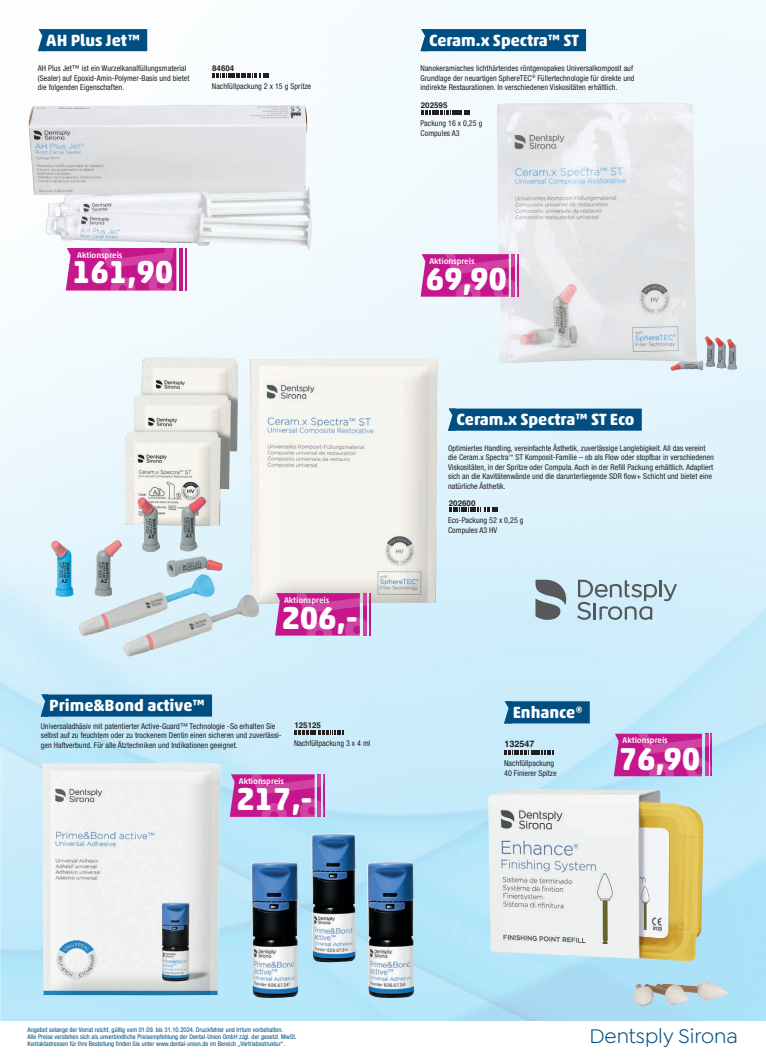
<style>
.page{position:relative;width:766px;height:1063px;background:#fff}
.page>*{position:absolute;margin:0;border:0;box-sizing:border-box;transform-origin:0 0}
.t1{font:700 32.2px "Akko Rounded Pro";letter-spacing:-.01em;color:#fff}
.t2{font:21px "Goldplay";color:#004e82}
.t3{font:700 16.5px "Akko Rounded Pro";color:#fff}
.t4{font:700 9px "Helvetica";color:#231f20}
.t5{font:500 8.3px "Akko Rounded Pro";letter-spacing:-.01em;color:#fff}
.t6{font:condensed 8px/9.5px "Helvetica Neue LT Pro";letter-spacing:.005em;color:#231f20}
.t7{font:700 8px "Helvetica";color:#231f20}
.t8{font:condensed 6.5px/7px "Helvetica Neue LT Pro";letter-spacing:.005em;color:#004e82}
</style>
<div class="page">
<img style="left:0;top:0;width:765px;height:1020px">
<hr style="left:0;top:0;width:1px;height:113px;background:#fefefe">
<div style="left:426px;top:29px;width:160px;height:22px;background:#004e82"></div>
<svg style="left:420px;top:29px;width:6px;height:22px"></svg>
<img style="left:497px;top:103px;width:239px;height:268px">
<div style="left:46px;top:695px;width:166px;height:22px;background:#004e82"></div>
<svg style="left:41px;top:695px;width:6px;height:22px"></svg>
<img style="left:42px;top:763px;width:178px;height:232px">
<svg style="left:420px;top:110px;width:49px;height:5px"></svg>
<svg style="left:420px;top:254px;width:102px;height:43px"></svg>
<svg style="left:294px;top:730px;width:49px;height:5px"></svg>
<svg style="left:230px;top:774px;width:98px;height:43px"></svg>
<div style="left:509px;top:701px;width:80px;height:22px;background:#004e82"></div>
<svg style="left:504px;top:701px;width:6px;height:22px"></svg>
<svg style="left:504px;top:750px;width:49px;height:5px"></svg>
<svg style="left:613px;top:734px;width:102px;height:42px"></svg>
<img style="left:488px;top:789px;width:215px;height:173px">
<img style="left:633px;top:981px;width:95px;height:26px">
<svg style="left:577px;top:580px;width:100px;height:40px"></svg>
<svg style="left:535px;top:580px;width:31px;height:40px"></svg>
<img style="left:251px;top:833px;width:164px;height:166px">
<div style="left:43px;top:29px;width:104px;height:22px;background:#004e82"></div>
<svg style="left:38px;top:29px;width:5px;height:22px"></svg>
<svg style="left:212px;top:73px;width:57px;height:5px"></svg>
<img style="left:28px;top:105px;width:283px;height:145px">
<hr style="left:179px;top:248px;width:4px;height:43px;background:#c5168c">
<hr style="left:185px;top:248px;width:1px;height:43px;background:#c5168c">
<svg style="left:66px;top:248px;width:111px;height:43px"></svg>
<img style="left:125px;top:358px;width:113px;height:216px">
<div style="left:453px;top:409px;width:188px;height:22px;background:#004e82"></div>
<svg style="left:448px;top:409px;width:6px;height:22px"></svg>
<svg style="left:448px;top:507px;width:49px;height:5px"></svg>
<img style="left:250px;top:359px;width:187px;height:244px">
<svg style="left:275px;top:593px;width:98px;height:43px"></svg>
<img style="left:79px;top:574px;width:181px;height:84px">
<img style="left:50px;top:540px;width:73px;height:57px">
<h3 class="t3" style="left:46px;top:30px;width:95px">AH Plus Jet™</h3>
<p class="t6" style="left:38px;top:64px;width:153px">AH Plus Jet™ ist ein Wurzelkanalfüllungsmaterial (Sealer) auf Epoxid-Amin-Polymer-Basis und bietet die folgenden Eigenschaften.</p>
<p class="t7" style="left:212px;top:64px;width:24px">84604</p>
<p class="t6" style="left:212px;top:82px;width:101px">Nachfüllpackung 2 x 15 g Spritze</p>
<p class="t5" style="left:77px;top:250px;width:47px">Aktionspreis</p>
<h1 class="t1" style="left:72px;top:252px;width:102px">161,90</h1>
<p class="t5" style="left:284px;top:595px;width:47px">Aktionspreis</p>
<h1 class="t1" style="left:281px;top:598px;width:78px">206,-</h1>
<h3 class="t3" style="left:49px;top:695px;width:157px">Prime&amp;Bond active™</h3>
<p class="t6" style="left:41px;top:721px;width:242px">Universaladhäsiv mit patentierter Active-Guard™ Technologie -So erhalten Sie selbst auf zu feuchtem oder zu trockenem Dentin einen sicheren und zuverlässi&shy;gen Haftverbund. Für alle Ätztechniken und Indikationen geeignet.</p>
<p class="t7" style="left:294px;top:721px;width:28px">125125</p>
<p class="t6" style="left:294px;top:739px;width:78px">Nachfüllpackung 3 x 4 ml</p>
<h1 class="t1" style="left:236px;top:779px;width:78px">217,-</h1>
<p class="t5" style="left:239px;top:776px;width:47px">Aktionspreis</p>
<h3 class="t3" style="left:429px;top:30px;width:151px">Ceram.x Spectra™ ST</h3>
<p class="t6" style="left:420px;top:64px;width:215px">Nanokeramisches lichthärtendes röntgenopakes Universalkomposit auf<br>Grundlage der neuartigen SphereTEC<sup>®</sup> Füllertechnologie für direkte und indirekte Restaurationen. In verschiedenen Viskositäten erhältlich.</p>
<p class="t7" style="left:420px;top:101px;width:28px">202595</p>
<p class="t6" style="left:420px;top:119px;width:63px">Packung 16 x 0,25 g<br>Compules A3</p>
<p class="t5" style="left:429px;top:256px;width:47px">Aktionspreis</p>
<h1 class="t1" style="left:425px;top:259px;width:83px">69,90</h1>
<h3 class="t3" style="left:456px;top:409px;width:179px">Ceram.x Spectra™ ST Eco</h3>
<p class="t6" style="left:448px;top:443px;width:267px">Optimiertes Handling, vereinfachte Ästhetik, zuverlässige Langlebigkeit. All das vereint die Ceram.x Spectra<sup>™</sup> ST Komposit-Familie – ob als Flow oder stopfbar in verschiedenen Viskositäten, in der Spritze oder Compula. Auch in der Refill Packung erhältlich. Adaptiert sich an die Kavitätenwände und die darunterliegende SDR flow+ Schicht und bietet eine natürliche Ästhetik.</p>
<p class="t7" style="left:448px;top:498px;width:28px">202600</p>
<p class="t6" style="left:448px;top:516px;width:77px">Eco-Packung 52 x 0,25 g<br>Compules A3 HV</p>
<h3 class="t3" style="left:512px;top:702px;width:71px">Enhance®</h3>
<p class="t4" style="left:504px;top:739px;width:32px">132547</p>
<p class="t6" style="left:504px;top:759px;width:54px">Nachfüllpackung<br>40 Finierer Spitze</p>
<p class="t5" style="left:622px;top:735px;width:47px">Aktionspreis</p>
<h1 class="t1" style="left:618px;top:739px;width:83px">76,90</h1>
<p class="t8" style="left:27px;top:1026px;width:270px">Angebot solange der Vorrat reicht, gültig vom 01.09. bis 31.10.2024. Druckfehler und Irrtum vorbehalten.<br>Alle Preise verstehen sich als unverbindliche Preisempfehlung der Dental-Union GmbH zzgl. der gesetzl. MwSt.<br>Kontaktadressen für Ihre Bestellung finden Sie unter www.dental-union.de im Bereich „Vertriebsstruktur“.</p>
<h2 class="t2" style="left:589px;top:1024px;width:150px">Dentsply Sirona</h2>
</div>
